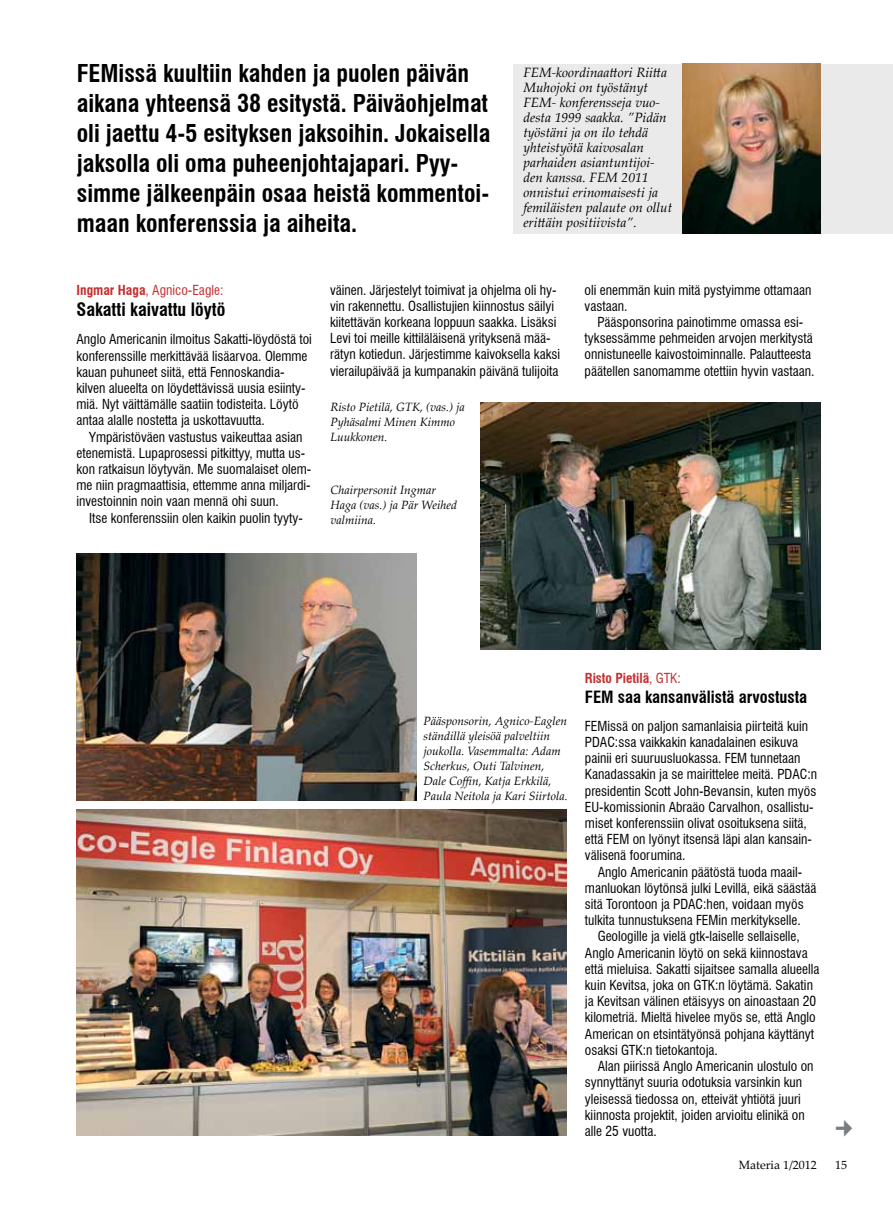
<style>
.page{position:relative;width:893px;height:1221px;background:#fff}
.page>*{position:absolute;margin:0;border:0;box-sizing:border-box;transform-origin:0 0}
.t1{font:700 condensed 24px/30px "Swiss 721 BT";color:#000}
.t2{font:700 condensed 18px "Swiss 721 BT";color:#000}
.t3{font:700 condensed 16.5px "Swiss 721 BT";color:#000}
.t4{font:condensed 13.5px/16.2px "Swiss 721 BT";color:#000}
.t5{font:italic 13.5px/15px "Palatino Linotype";color:#000}
.t6{font:condensed 13.5px "Swiss 721 BT";color:#c52d2e}
.t7{font:700 condensed 13.5px "Swiss 721 BT";color:#c52d2e}
.t8{font:italic 12px/15px "Palatino Linotype";color:#000}
.t9{font:12px "Palatino Linotype";color:#000}
.s1{font-weight:700}
.s2{font-weight:400}
</style>
<div class="page">
<img style="left:77px;top:809px;width:490px;height:326px">
<img style="left:77px;top:553px;width:340px;height:247px">
<img style="left:481px;top:402px;width:340px;height:247px">
<div style="left:513px;top:64px;width:380px;height:169px;background:#eaeaeb"></div>
<img style="left:683px;top:64px;width:138px;height:169px">
<p class="t1" style="left:77px;top:58px;width:415px">FEMissä kuultiin kahden ja puolen päivän aikana yhteensä 38 esitystä. Päiväohjelmat oli jaettu 4-5 esityksen jaksoihin. Jokaisella jaksolla oli oma puheenjohtajapari. Pyy&shy;simme jälkeenpäin osaa heistä kommentoi&shy;maan konferenssia ja aiheita.</p>
<p class="t5" style="left:523px;top:64px;width:150px">FEM-koordinaattori Riitta<br>Muhojoki on työstänyt<br>FEM- konferensseja vuo&shy;desta 1999 saakka. ”Pidän työstäni ja on ilo tehdä yhteistyötä kaivosalan parhaiden asiantuntijoi&shy;den kanssa. FEM 2011 onnistui erinomaisesti ja femiläisten palaute on ollut erittäin positiivista”.</p>
<p class="t6" style="left:77px;top:282px;width:148px"><span class="s1">Ingmar Haga</span>, Agnico-Eagle:</p>
<h2 class="t2" style="left:77px;top:299px;width:150px">Sakatti kaivattu löytö</h2>
<p class="t4" style="left:77px;top:331px;width:237px">Anglo Americanin ilmoitus Sakatti-löydöstä toi konferenssille merkittävää lisäarvoa. Olemme kauan puhuneet siitä, että Fennoskandia&shy;kilven alueelta on löydettävissä uusia esiinty&shy;miä. Nyt väittämälle saatiin todisteita. Löytö antaa alalle nostetta ja uskottavuutta.</p>
<p class="t4" style="left:77px;top:428px;width:236px;text-indent:13px">Ympäristöväen vastustus vaikeuttaa asian etenemistä. Lupaprosessi pitkittyy, mutta us&shy;kon ratkaisun löytyvän. Me suomalaiset olem&shy;me niin pragmaattisia, ettemme anna miljardi&shy;investoinnin noin vaan mennä ohi suun.</p>
<p class="t4" style="left:89px;top:509px;width:215px">Itse konferenssiin olen kaikin puolin tyyty-</p>
<p class="t4" style="left:330px;top:281px;width:232px">väinen. Järjestelyt toimivat ja ohjelma oli hy&shy;vin rakennettu. Osallistujien kiinnostus säilyi kiitettävän korkeana loppuun saakka. Lisäksi Levi toi meille kittiläläisenä yrityksenä mää&shy;rätyn kotiedun. Järjestimme kaivoksella kaksi vierailupäivää ja kumpanakin päivänä tulijoita</p>
<p class="t4" style="left:585px;top:281px;width:228px">oli enemmän kuin mitä pystyimme ottamaan vastaan.</p>
<p class="t4" style="left:585px;top:314px;width:231px;text-align:center">Pääsponsorina painotimme omassa esi&shy;tyksessämme pehmeiden arvojen merkitystä onnistuneelle kaivostoiminnalle. Palautteesta päätellen sanomamme otettiin hyvin vastaan.</p>
<p class="t8" style="left:331px;top:399px;width:136px">Risto Pietilä, GTK, (vas.) ja<br>Pyhäsalmi Minen Kimmo<br>Luukkonen.</p>
<p class="t8" style="left:331px;top:482px;width:128px">Chairpersonit Ingmar<br>Haga (vas.) ja Pär Weihed valmiina.</p>
<p class="t8" style="left:423px;top:712px;width:146px">Pääsponsorin, Agnico-Eaglen ständillä yleisöä palveltiin joukolla. Vasemmalta: Adam<br>Scherkus, Outi Talvinen,<br>Dale Coffin, Katja Erkkilä,<br>Paula Neitola ja Kari Siirtola.</p>
<p class="t7" style="left:585px;top:670px;width:98px">Risto Pietilä<span class="s2">, GTK:</span></p>
<p class="t3" style="left:585px;top:687px;width:224px">FEM saa kansanvälistä arvostusta</p>
<p class="t4" style="left:585px;top:717px;width:234px">FEMissä on paljon samanlaisia piirteitä kuin PDAC:ssa vaikkakin kanadalainen esikuva painii eri suuruusluokassa. FEM tunnetaan Kanadassakin ja se mairittelee meitä. PDAC:n presidentin Scott John-Bevansin, kuten myös EU-komissionin Abraäo Carvalhon, osallistu&shy;miset konferenssiin olivat osoituksena siitä, että FEM on lyönyt itsensä läpi alan kansain&shy;välisenä foorumina.</p>
<p class="t4" style="left:585px;top:863px;width:233px;text-indent:13px">Anglo Americanin päätöstä tuoda maail&shy;manluokan löytönsä julki Levillä, eikä säästää sitä Torontoon ja PDAC:hen, voidaan myös tulkita tunnustuksena FEMin merkitykselle.</p>
<p class="t4" style="left:585px;top:928px;width:236px;text-indent:13px">Geologille ja vielä gtk-laiselle sellaiselle, Anglo Americanin löytö on sekä kiinnostava että mieluisa. Sakatti sijaitsee samalla alueella kuin Kevitsa, joka on GTK:n löytämä. Sakatin ja Kevitsan välinen etäisyys on ainoastaan 20 kilometriä. Mieltä hivelee myös se, että Anglo American on etsintätyönsä pohjana käyttänyt osaksi GTK:n tietokantoja.</p>
<p class="t4" style="left:585px;top:1057px;width:230px;text-indent:13px">Alan piirissä Anglo Americanin ulostulo on synnyttänyt suuria odotuksia varsinkin kun yleisessä tiedossa on, etteivät yhtiötä juuri kiinnosta projektit, joiden arvioitu elinikä on alle 25 vuotta.</p>
<p class="t9" style="left:739px;top:1155px;width:80px">Materia 1/2012</p>
<p class="t9" style="left:835px;top:1155px;width:13px">15</p>
</div>
